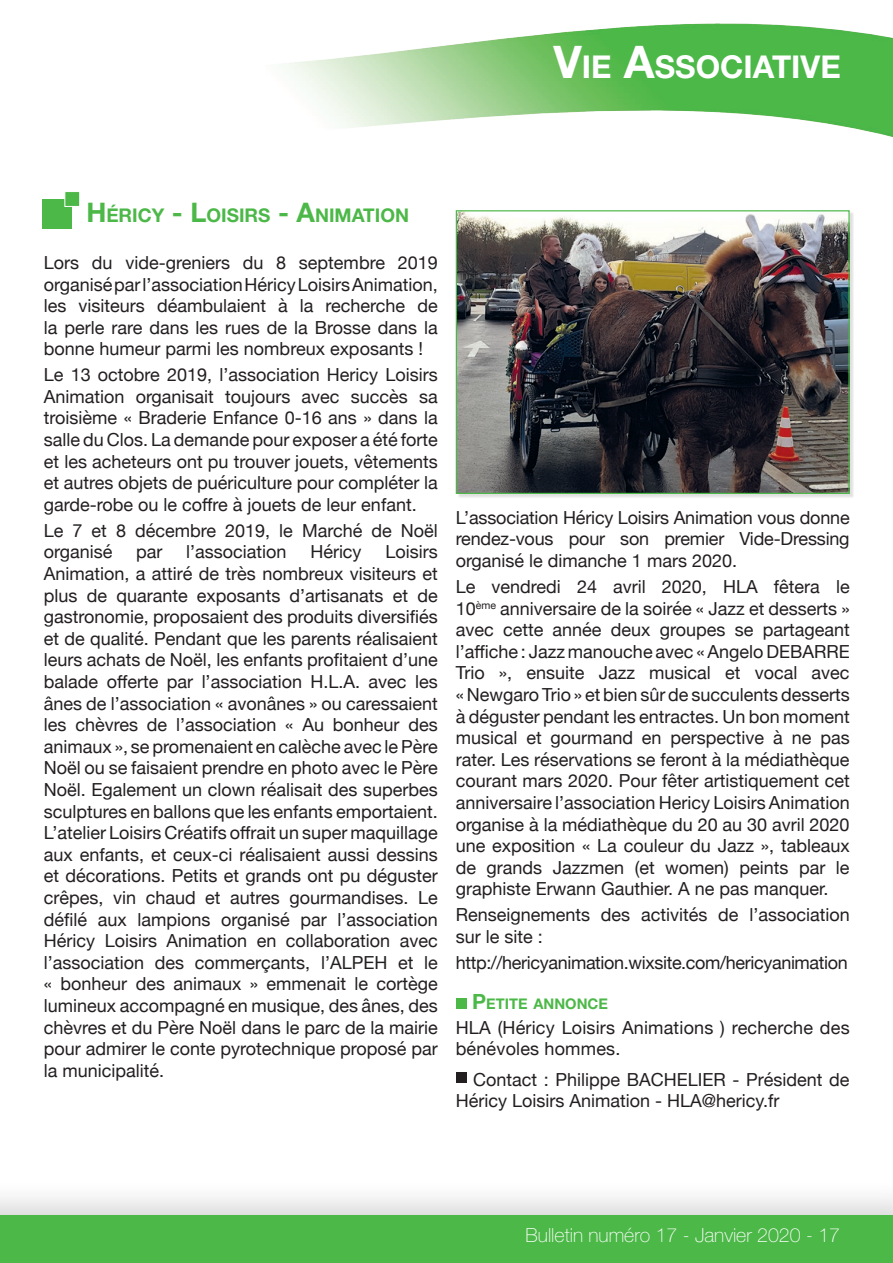
<style>
.page{position:relative;width:893px;height:1263px;background:#fff}
.page>*{position:absolute;margin:0;border:0;box-sizing:border-box;transform-origin:0 0}
.t1{font:700 31.5px "Helvetica Neue";color:#fff}
.t2{font:100 19.5px "Helvetica Neue";color:#fff}
.t3{font:700 18.9px "Helvetica Neue";color:#4cb848}
.t4{font:18px/21.6px "Helvetica Neue";color:#231f20;text-align:justify}
.t5{font:18px "Helvetica Neue";letter-spacing:-.02em;color:#231f20}
.t6{font:700 14.7px "Helvetica Neue";color:#4cb848}
.s1{font-size:45px}
.s2{font-size:27px}
.s3{font-size:21px}
</style>
<div class="page">
<div style="left:0;top:1178px;width:893px;height:85px;background:#231f20;opacity:.2"></div>
<div style="left:0;top:1215px;width:893px;height:48px;background:#4cb848"></div>
<img style="left:284px;top:23px;width:609px;height:114px">
<div style="left:457px;top:211px;width:397px;height:287px;background:#e2e2e2"></div>
<img style="left:458px;top:212px;width:390px;height:280px">
<div style="left:456px;top:210px;width:394px;height:284px;border:1px solid #4cb848"></div>
<div style="left:456px;top:998px;width:10px;height:11px;background:#4cb848"></div>
<div style="left:456px;top:1072px;width:10px;height:10px;background:#231f20"></div>
<div style="left:43px;top:199px;width:29px;height:30px;background:#4cb848"></div>
<div style="left:64px;top:191px;width:16px;height:16px;background:#4cb848;border:1px solid #fff"></div>
<h1 class="t1" style="left:553px;top:47px;width:289px"><span class="s1">V</span>IE <span class="s1">A</span>SSOCIATIVE</h1>
<p class="t3" style="left:86px;top:203px;width:324px"><span class="s2">H</span>ÉRICY <span class="s2">- L</span>OISIRS <span class="s2">- A</span>NIMATION</p>
<p class="t4" style="left:44px;top:253px;width:395px">Lors du vide-greniers du 8 septembre 2019 organisé par l’association Héricy Loisirs Animation, les visiteurs déambulaient à la recherche de la perle rare dans les rues de la Brosse dans la bonne humeur parmi les nombreux exposants !</p>
<p class="t4" style="left:44px;top:365px;width:395px">Le 13 octobre 2019, l’association Hericy Loisirs Animation organisait toujours avec succès sa troisième « Braderie Enfance 0-16 ans » dans la salle du Clos. La demande pour exposer a été forte et les acheteurs ont pu trouver jouets, vêtements et autres objets de puériculture pour compléter la garde-robe ou le coffre à jouets de leur enfant.</p>
<p class="t4" style="left:44px;top:520px;width:395px">Le 7 et 8 décembre 2019, le Marché de Noël organisé</p>
<p class="t4" style="left:136px;top:542px;width:28px">par</p>
<p class="t4" style="left:186px;top:542px;width:102px">l’association</p>
<p class="t4" style="left:310px;top:542px;width:53px">Héricy</p>
<p class="t4" style="left:44px;top:542px;width:395px;text-indent:342px">Loisirs Animation, a attiré de très nombreux visiteurs et plus de quarante exposants d’artisanats et de gastronomie, proposaient des produits diversifiés et de qualité. Pendant que les parents réalisaient leurs achats de Noël, les enfants profitaient d’une balade offerte par l’association H.L.A. avec les ânes de l’association « avonânes » ou caressaient les chèvres de l’association « Au bonheur des animaux », se promenaient en calèche avec le Père Noël ou se faisaient prendre en photo avec le Père Noël. Egalement un clown réalisait des superbes sculptures en ballons que les enfants emportaient.<br>L’atelier Loisirs Créatifs offrait un super maquillage aux enfants, et ceux-ci réalisaient aussi dessins et décorations. Petits et grands ont pu déguster crêpes, vin chaud et autres gourmandises. Le défilé aux lampions organisé par l’association Héricy Loisirs Animation en collaboration avec l’association des commerçants, l’ALPEH et le « bonheur des animaux » emmenait le cortège lumineux accompagné en musique, des ânes, des chèvres et du Père Noël dans le parc de la mairie pour admirer le conte pyrotechnique proposé par la municipalité.</p>
<p class="t4" style="left:456px;top:508px;width:395px">L’association Héricy Loisirs Animation vous donne rendez-vous pour son premier Vide-Dressing organisé le dimanche 1 mars 2020.</p>
<p class="t4" style="left:456px;top:577px;width:395px">Le vendredi 24 avril 2020, HLA fêtera le 10<sup>ème</sup> anniversaire de la soirée « Jazz et desserts » avec cette année deux groupes se partageant l’affiche : Jazz manouche avec « Angelo DEBARRE Trio », ensuite Jazz musical et vocal avec « Newgaro Trio » et bien sûr de succulents desserts à déguster pendant les entractes. Un bon moment musical et gourmand en perspective à ne pas rater. Les réservations se feront à la médiathèque courant mars 2020. Pour fêter artistiquement cet anniversaire l’association Hericy Loisirs Animation organise à la médiathèque du 20 au 30 avril 2020 une exposition « La couleur du Jazz », tableaux de grands Jazzmen (et women) peints par le graphiste Erwann Gauthier. A ne pas manquer.</p>
<p class="t4" style="left:456px;top:905px;width:395px">Renseignements des activités de l’association sur le site :</p>
<p class="t5" style="left:456px;top:949px;width:394px">http://hericyanimation.wixsite.com/hericyanimation</p>
<p class="t6" style="left:472px;top:995px;width:137px"><span class="s3">P</span>ETITE ANNONCE</p>
<p class="t4" style="left:456px;top:1018px;width:395px">HLA (Héricy Loisirs Animations ) recherche des bénévoles hommes.</p>
<p class="t4" style="left:456px;top:1069px;width:395px;text-indent:17px">Contact : Philippe BACHELIER - Président de<br>Héricy Loisirs Animation - HLA@hericy.fr</p>
<p class="t2" style="left:526px;top:1224px;width:316px">Bulletin numéro 17 - Janvier 2020 - 17</p>
</div>
